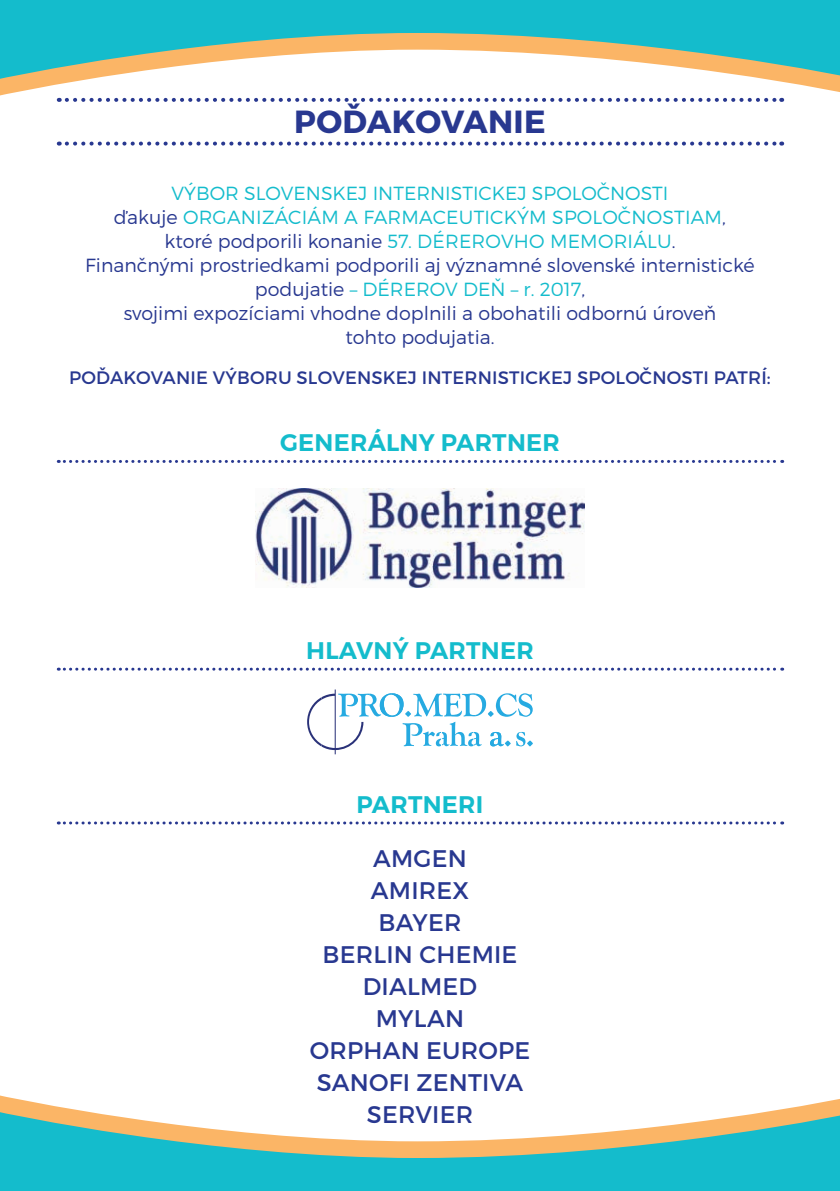
<style>
.page{position:relative;width:840px;height:1191px;background:#fff}
.page>*{position:absolute;margin:0;border:0;box-sizing:border-box;transform-origin:0 0}
.t1{font:700 32px "Montserrat";letter-spacing:.01em;color:#283890}
.t2{font:24px "Montserrat";letter-spacing:.01em;color:#283890}
.t3{font:600 24px "Montserrat";letter-spacing:.01em;color:#14bccc}
.t4{font:300 19px "Montserrat";color:#283890}
.t5{font:300 19px "Montserrat";letter-spacing:.01em;color:#14bccc}
.t6{font:18px "Montserrat";letter-spacing:.01em;color:#283890}
.s1{color:#283890}
.s2{color:#14bccc}
</style>
<div class="page">
<svg style="left:0;top:1095px;width:839px;height:17px"></svg>
<svg style="left:0;top:1112px;width:839px;height:79px;fill:#14bccc"></svg>
<svg style="left:0;top:79px;width:839px;height:16px"></svg>
<svg style="left:0;top:0;width:839px;height:79px;fill:#14bccc"></svg>
<svg style="left:67px;top:98px;width:714px;height:4px"></svg>
<svg style="left:67px;top:142px;width:714px;height:4px"></svg>
<svg style="left:58px;top:460px;width:724px;height:3px"></svg>
<svg style="left:58px;top:821px;width:724px;height:3px"></svg>
<svg style="left:58px;top:667px;width:724px;height:3px"></svg>
<svg style="left:307px;top:689px;width:225px;height:65px"></svg>
<img style="left:255px;top:488px;width:329px;height:100px">
<h1 class="t1" style="left:294px;top:102px;width:235px">POĎAKOVANIE</h1>
<p class="t5" style="left:171px;top:181px;width:86px">VÝBOR SLOVENSKE</p>
<p class="t5" style="left:358px;top:181px;width:27px">J INTERNISTICKE</p>
<p class="t5" style="left:517px;top:181px;width:28px">J SPOLOČNOSTI</p>
<p class="t5" style="left:114px;top:205px;width:613px"><span class="s1">ďakuje</span> organizáciám a farmaceutickým spoločnostiam <span class="s1">,</span></p>
<p class="t4" style="left:164px;top:229px;width:512px">ktoré podporili konanie <span class="s2">57. dérerovho m emoriálu</span>.</p>
<p class="t4" style="left:85px;top:253px;width:670px">Finančnými prostriedkami podporili aj významné slovenské internistické</p>
<p class="t4" style="left:255px;top:277px;width:137px">podujatie <span class="s2">– DÉREROV</span></p>
<p class="t5" style="left:463px;top:277px;width:123px">DEŇ – r. 2017<span class="s1">,</span></p>
<p class="t4" style="left:124px;top:301px;width:593px">svojimi expozíciami vhodne doplnili a obohatili odbornú úroveň</p>
<p class="t4" style="left:345px;top:325px;width:150px">tohto podujatia.</p>
<p class="t6" style="left:69px;top:366px;width:54px">PO ĎAKOVANIE</p>
<p class="t6" style="left:213px;top:366px;width:52px">VÝBORU</p>
<p class="t6" style="left:296px;top:366px;width:25px">SLOVENSKEJ</p>
<p class="t6" style="left:421px;top:366px;width:12px">INTERNISTICKEJ</p>
<p class="t6" style="left:576px;top:366px;width:13px">SPOLOČNOSTI</p>
<p class="t6" style="left:713px;top:366px;width:12px">PATRÍ</p>
<p class="t6" style="left:766px;top:366px;width:5px">:</p>
<p class="t3" style="left:280px;top:428px;width:281px">GENERÁLNY PARTNER</p>
<p class="t3" style="left:306px;top:636px;width:229px">HLAVNÝ PARTNER</p>
<p class="t3" style="left:356px;top:789px;width:124px">PARTNERi</p>
<p class="t2" style="left:373px;top:843px;width:95px">AMGEN</p>
<p class="t2" style="left:370px;top:875px;width:100px">AMIREX</p>
<p class="t2" style="left:378px;top:907px;width:84px">BAYER</p>
<p class="t2" style="left:322px;top:939px;width:196px">BERLIN CHEMIE</p>
<p class="t2" style="left:362px;top:971px;width:36px">DIALMED</p>
<p class="t2" style="left:375px;top:1003px;width:90px">MYLAN</p>
<p class="t2" style="left:309px;top:1035px;width:38px">ORPHAN</p>
<p class="t2" style="left:426px;top:1035px;width:34px">EUROPE</p>
<p class="t2" style="left:316px;top:1067px;width:208px">SANOFI ZENTIVA</p>
<p class="t2" style="left:366px;top:1099px;width:108px">SERVIER</p>
</div>
